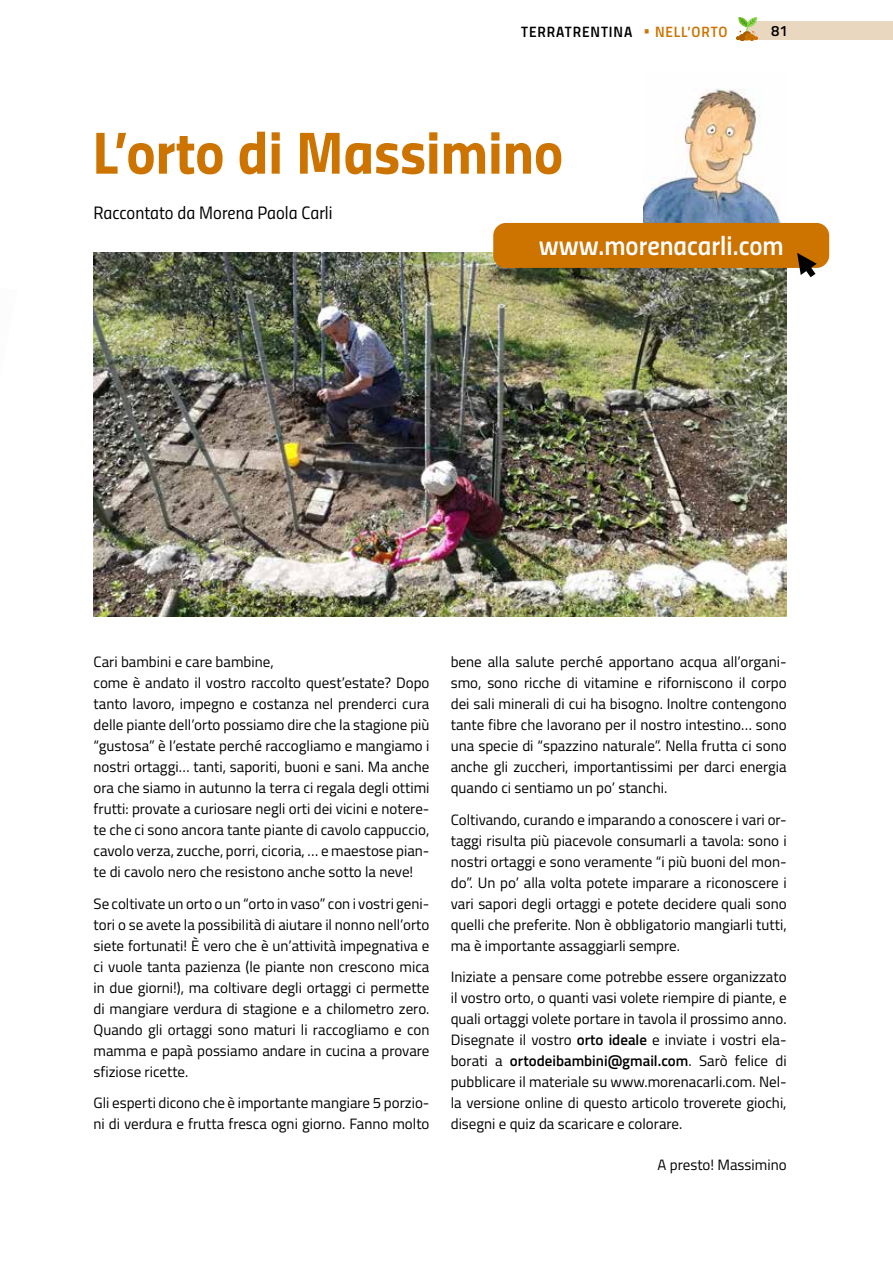
<style>
.page{position:relative;width:893px;height:1263px;background:#fff}
.page>*{position:absolute;margin:0;border:0;box-sizing:border-box;transform-origin:0 0}
.t1{font:60px "Titillium Bold Upright";color:#cc7300}
.t2{font:27px "Titillium Semibold Upright";color:#fff}
.t3{font:18px "Titillium Regular Upright";color:#000}
.t4{font:15px/21px "Titillium";color:#000;text-align:justify}
.t5{font:15px "Titillium Semibold Upright";letter-spacing:.06em;color:#000}
.s1{color:#cc7300}
.s2{font-weight:600}
</style>
<div class="page">
<img style="left:94px;top:253px;width:693px;height:364px">
<img style="left:644px;top:88px;width:143px;height:135px">
<div style="left:493px;top:223px;width:336px;height:45px;background:#cc7300;border-radius:13px"></div>
<svg style="left:797px;top:253px;width:24px;height:25px"></svg>
<div style="left:748px;top:22px;width:145px;height:18px;background:#ead7bf"></div>
<svg style="left:736px;top:17px;width:22px;height:24px"></svg>
<p class="t5" style="left:521px;top:20px;width:208px">TERRATRENTINA <span class="s1">• NELL’ORTO</span></p>
<p class="t5" style="left:771px;top:20px;width:18px">81</p>
<h1 class="t1" style="left:92px;top:106px;width:472px">L’orto di Massimino</h1>
<p class="t3" style="left:94px;top:200px;width:241px">Raccontato da Morena Paola Carli</p>
<h2 class="t2" style="left:539px;top:224px;width:246px">www.morenacarli.com</h2>
<p class="t4" style="left:94px;top:651px;width:337px;text-align:left">Cari bambini e care bambine,<br>come è andato il vostro raccolto quest’estate? Dopo tanto lavoro, impegno e costanza nel prenderci cura delle piante dell’orto possiamo dire che la stagione più “gustosa” è l’estate perché raccogliamo e mangiamo i nostri ortaggi… tanti, saporiti, buoni e sani. Ma anche ora che siamo in autunno la terra ci regala degli ottimi frutti: provate a curiosare negli orti dei vicini e notere&shy;te che ci sono ancora tante piante di cavolo cappuccio, cavolo verza, zucche, porri, cicoria, … e maestose pian&shy;te di cavolo nero che resistono anche sotto la neve!</p>
<p class="t4" style="left:94px;top:892px;width:337px">Se coltivate un orto o un “orto in vaso” con i vostri geni&shy;tori o se avete la possibilità di aiutare il nonno nell’orto siete fortunati! È vero che è un’attività impegnativa e ci vuole tanta pazienza (le piante non crescono mica in due giorni!), ma coltivare degli ortaggi ci permette di mangiare verdura di stagione e a chilometro zero.<br>Quando gli ortaggi sono maturi li raccogliamo e con mamma e papà possiamo andare in cucina a provare sfiziose ricette.</p>
<p class="t4" style="left:94px;top:1092px;width:337px">Gli esperti dicono che è importante mangiare 5 porzio&shy;ni di verdura e frutta fresca ogni giorno. Fanno molto</p>
<p class="t4" style="left:451px;top:651px;width:337px">bene alla salute perché apportano acqua all’organi&shy;smo, sono ricche di vitamine e riforniscono il corpo dei sali minerali di cui ha bisogno. Inoltre contengono tante fibre che lavorano per il nostro intestino… sono una specie di “spazzino naturale”. Nella frutta ci sono anche gli zuccheri, importantissimi per darci energia quando ci sentiamo un po’ stanchi.</p>
<p class="t4" style="left:451px;top:808px;width:337px">Coltivando, curando e imparando a conoscere i vari or&shy;taggi risulta più piacevole consumarli a tavola: sono i nostri ortaggi e sono veramente “i più buoni del mon&shy;do”. Un po’ alla volta potete imparare a riconoscere i vari sapori degli ortaggi e potete decidere quali sono quelli che preferite. Non è obbligatorio mangiarli tutti, ma è importante assaggiarli sempre.</p>
<p class="t4" style="left:451px;top:966px;width:337px">Iniziate a pensare come potrebbe essere organizzato il vostro orto, o quanti vasi volete riempire di piante, e quali ortaggi volete portare in tavola il prossimo anno.<br>Disegnate il vostro <span class="s2">orto ideale</span> e inviate i vostri ela&shy;borati a <span class="s2">ortodeibambini@gmail.com</span>. Sarò felice di pubblicare il materiale su www.morenacarli.com. Nel&shy;la versione online di questo articolo troverete giochi, disegni e quiz da scaricare e colorare.</p>
<p class="t4" style="left:658px;top:1153px;width:131px">A presto! Massimino</p>
</div>
